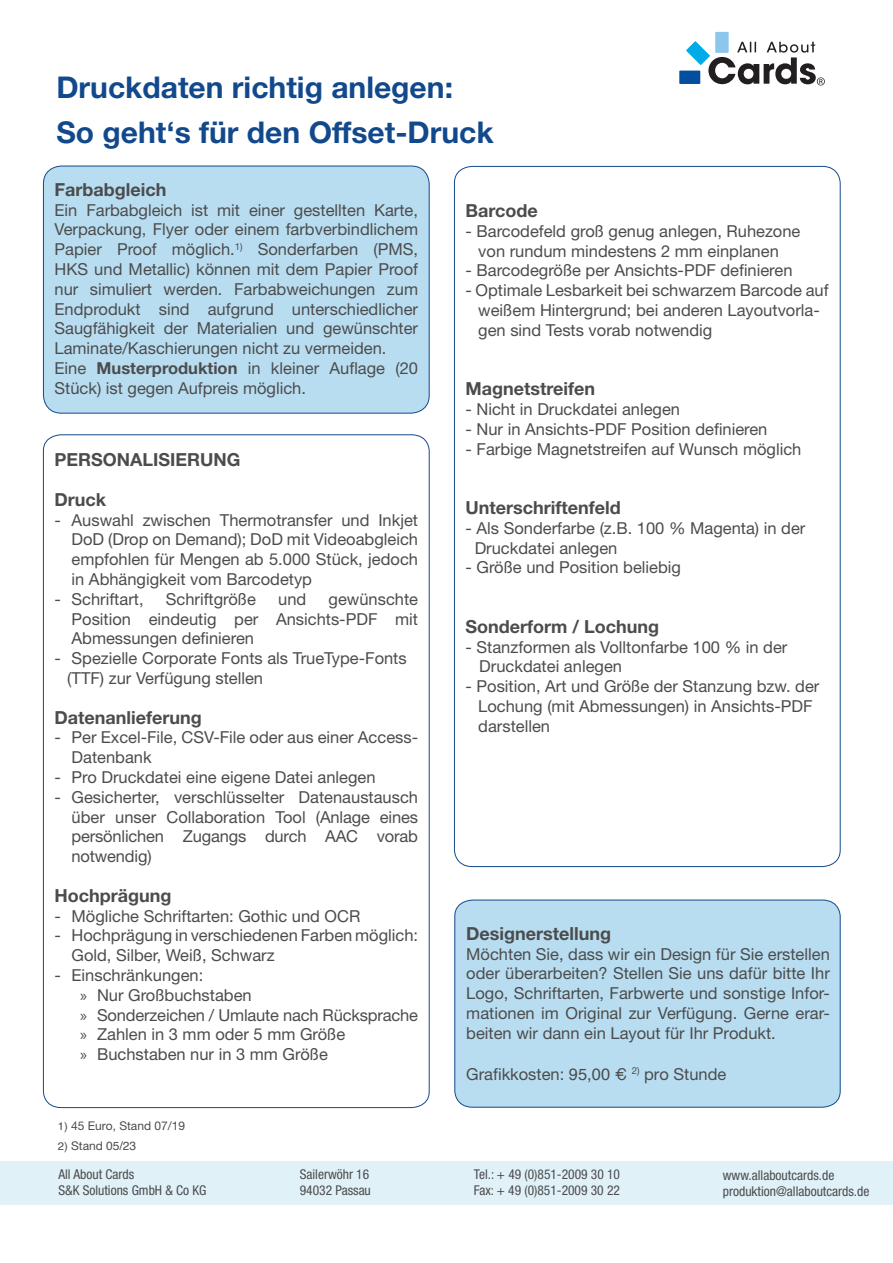
<style>
.page{position:relative;width:893px;height:1263px;background:#fff}
.page>*{position:absolute;margin:0;border:0;box-sizing:border-box;transform-origin:0 0}
.t1{font:700 30px "Helvetica Neue LT Std";color:#12498c}
.t2{font:700 18px "Helvetica Neue LT Std";color:#4b4c4d}
.t3{font:16.5px/19.8px "Helvetica Neue LT Std";color:#4b4c4d;text-align:justify}
.t4{font:condensed 13.5px "Helvetica Neue LT Std";color:#4b4c4d}
.t5{font:12px "Helvetica Neue LT Std";color:#4b4c4d}
.s1{font-weight:700}
.s2{font-family:"Myriad Pro"}
.s3{font-family:"Helvetica";font-size:11.25px}
.s4{font-family:"Helvetica"}
</style>
<div class="page">
<div style="left:455px;top:900px;width:385px;height:207px;background:#b9ddf0;border-radius:17px"></div>
<div style="left:455px;top:900px;width:385px;height:207px;border:1px solid #12498c;border-radius:17px"></div>
<svg style="left:43px;top:434px;width:387px;height:674px"></svg>
<div style="left:0;top:1161px;width:893px;height:44px;background:#e1f1f8"></div>
<div style="left:715px;top:32px;width:14px;height:21px;background:#8cc6ec"></div>
<svg style="left:686px;top:41px;width:139px;height:44px"></svg>
<div style="left:679px;top:71px;width:21px;height:13px;background:#014f9e"></div>
<div style="left:43px;top:166px;width:386px;height:247px;background:#b9ddf0;border-radius:18px"></div>
<div style="left:43px;top:166px;width:386px;height:247px;border:1px solid #12498c;border-radius:18px"></div>
<p class="t1" style="left:56px;top:69px;width:398px">Druckdaten richtig anlegen:</p>
<p class="t1" style="left:56px;top:114px;width:439px">So geht‘s für den Offset-Druck</p>
<p class="t2" style="left:55px;top:178px;width:113px">Farbabgleich</p>
<p class="t3" style="left:55px;top:199px;width:365px">Ein Farbabgleich ist mit einer gestellten Karte, Verpackung, Flyer oder einem farbverbindlichem Papier Proof möglich.<sup>1)</sup> Sonderfarben (PMS, HKS und Metallic) können mit dem Papier Proof nur simuliert werden. Farbabweichungen zum Endprodukt sind aufgrund unterschiedlicher Saugfähigkeit der Materialien und gewünschter Laminate/Kaschierungen nicht zu vermeiden.</p>
<p class="t3" style="left:55px;top:358px;width:365px">Eine <span class="s1">Musterproduktion</span> in kleiner Auflage (20<br>Stück) ist gegen Aufpreis möglich.</p>
<p class="t2" style="left:55px;top:449px;width:187px">PERSONALISIERUNG</p>
<p class="t2" style="left:55px;top:488px;width:53px">Druck</p>
<p class="t3" style="left:72px;top:510px;width:348px;text-indent:-17px">- Auswahl zwischen Thermotransfer und Inkjet DoD (Drop on Demand); DoD mit Videoabgleich empfohlen für Mengen ab 5.000 Stück, jedoch in Abhängigkeit vom Barcodetyp</p>
<p class="t3" style="left:55px;top:589px;width:91px">- Schriftart,</p>
<p class="t3" style="left:166px;top:589px;width:92px">Schriftgröße</p>
<p class="t3" style="left:278px;top:589px;width:30px">und</p>
<p class="t3" style="left:72px;top:589px;width:348px;text-indent:257px">gewünschte Position eindeutig per Ansichts-PDF mit Abmessungen definieren</p>
<p class="t3" style="left:55px;top:648px;width:354px">- Spezielle Corporate Fonts als TrueType-Fonts</p>
<p class="t3" style="left:67px;top:668px;width:197px">(TTF) zur Verfügung stellen</p>
<p class="t2" style="left:55px;top:706px;width:149px">Datenanlieferung</p>
<p class="t3" style="left:72px;top:727px;width:348px;text-indent:-17px">- Per Excel-File, CSV-File oder aus einer Access-<br>Datenbank</p>
<p class="t3" style="left:55px;top:767px;width:323px">- Pro Druckdatei eine eigene Datei anlegen</p>
<p class="t3" style="left:72px;top:787px;width:348px;text-indent:-17px">- Gesicherter, verschlüsselter Datenaustausch über unser Collaboration Tool (Anlage eines persönlichen Zugangs durch AAC vorab notwendig)</p>
<p class="t2" style="left:55px;top:884px;width:119px">Hochprägung</p>
<p class="t3" style="left:55px;top:906px;width:307px">- Mögliche Schriftarten: Gothic und OCR</p>
<p class="t3" style="left:72px;top:925px;width:348px;text-indent:-17px">- Hochprägung in verschiedenen Farben möglich:<br>Gold, Silber, Weiß, Schwarz</p>
<p class="t3" style="left:55px;top:965px;width:150px">- Einschränkungen:</p>
<p class="t3" style="left:80px;top:985px;width:173px"><span class="s2">»</span> Nur Großbuchstaben</p>
<p class="t3" style="left:80px;top:1005px;width:340px"><span class="s2">»</span> Sonderzeichen / Umlaute nach Rücksprache</p>
<p class="t3" style="left:80px;top:1024px;width:267px"><span class="s2">»</span> Zahlen in 3 mm oder 5 mm Größe</p>
<p class="t3" style="left:80px;top:1044px;width:249px"><span class="s2">»</span> Buchstaben nur in 3 mm Größe</p>
<p class="t5" style="left:58px;top:1118px;width:129px"><span class="s3">1)</span> 45 Euro, Stand 07/19</p>
<p class="t5" style="left:58px;top:1138px;width:80px"><span class="s3">2)</span> Stand <span class="s4">05/23</span></p>
<p class="t4" style="left:58px;top:1166px;width:77px">All About Cards</p>
<p class="t4" style="left:58px;top:1183px;width:149px">S&amp;K Solutions GmbH &amp; Co KG</p>
<p class="t4" style="left:300px;top:1166px;width:71px">Sailerwöhr 16</p>
<p class="t4" style="left:300px;top:1183px;width:73px">94032 Passau</p>
<p class="t2" style="left:465px;top:199px;width:74px">Barcode</p>
<p class="t3" style="left:465px;top:221px;width:336px">- Barcodefeld groß genug anlegen, Ruhezone</p>
<p class="t3" style="left:478px;top:241px;width:302px">von rundum mindestens 2 mm einplanen</p>
<p class="t3" style="left:465px;top:260px;width:328px">- Barcodegröße per Ansichts-PDF definieren</p>
<p class="t3" style="left:465px;top:280px;width:365px">- Optimale Lesbarkeit bei schwarzem Barcode auf</p>
<p class="t3" style="left:478px;top:300px;width:343px">weißem Hintergrund; bei anderen Layoutvorla-</p>
<p class="t3" style="left:478px;top:320px;width:236px">gen sind Tests vorab notwendig</p>
<p class="t2" style="left:465px;top:378px;width:131px">Magnetstreifen</p>
<p class="t3" style="left:465px;top:399px;width:216px">- Nicht in Druckdatei anlegen</p>
<p class="t3" style="left:465px;top:419px;width:303px">- Nur in Ansichts-PDF Position definieren</p>
<p class="t3" style="left:465px;top:439px;width:337px">- Farbige Magnetstreifen auf Wunsch möglich</p>
<p class="t2" style="left:465px;top:496px;width:157px">Unterschriftenfeld</p>
<p class="t3" style="left:475px;top:518px;width:332px;text-indent:-9px">- Als Sonderfarbe (z.B. 100 % Magenta) in der<br>Druckdatei anlegen</p>
<p class="t3" style="left:465px;top:557px;width:217px">- Größe und Position beliebig</p>
<p class="t2" style="left:465px;top:615px;width:195px">Sonderform / Lochung</p>
<p class="t3" style="left:465px;top:637px;width:323px">- Stanzformen als Volltonfarbe 100 % in der</p>
<p class="t3" style="left:479px;top:656px;width:144px">Druckdatei anlegen</p>
<p class="t3" style="left:465px;top:676px;width:355px">- Position, Art und Größe der Stanzung bzw. der</p>
<p class="t3" style="left:478px;top:696px;width:336px">Lochung (mit Abmessungen) in Ansichts-PDF</p>
<p class="t3" style="left:478px;top:716px;width:73px">darstellen</p>
<p class="t2" style="left:466px;top:922px;width:146px">Designerstellung</p>
<p class="t3" style="left:466px;top:943px;width:365px">Möchten Sie, dass wir ein Design für Sie erstellen oder überarbeiten? Stellen Sie uns dafür bitte Ihr Logo, Schriftarten, Farbwerte und sonstige Infor&shy;mationen im Original zur Verfügung. Gerne erar&shy;beiten wir dann ein Layout für Ihr Produkt.</p>
<p class="t3" style="left:466px;top:1063px;width:262px">Grafikkosten: <span class="s4">95,00 €</span> <sup>2)</sup> pro Stunde</p>
<p class="t4" style="left:474px;top:1166px;width:148px">Tel.: + 49 (0)851-2009 30 10</p>
<p class="t4" style="left:474px;top:1183px;width:148px">Fax: + 49 (0)851-2009 30 22</p>
<p class="t4" style="left:723px;top:1167px;width:113px">www.allaboutcards.de</p>
<p class="t4" style="left:723px;top:1184px;width:148px">produktion@allaboutcards.de</p>
</div>
